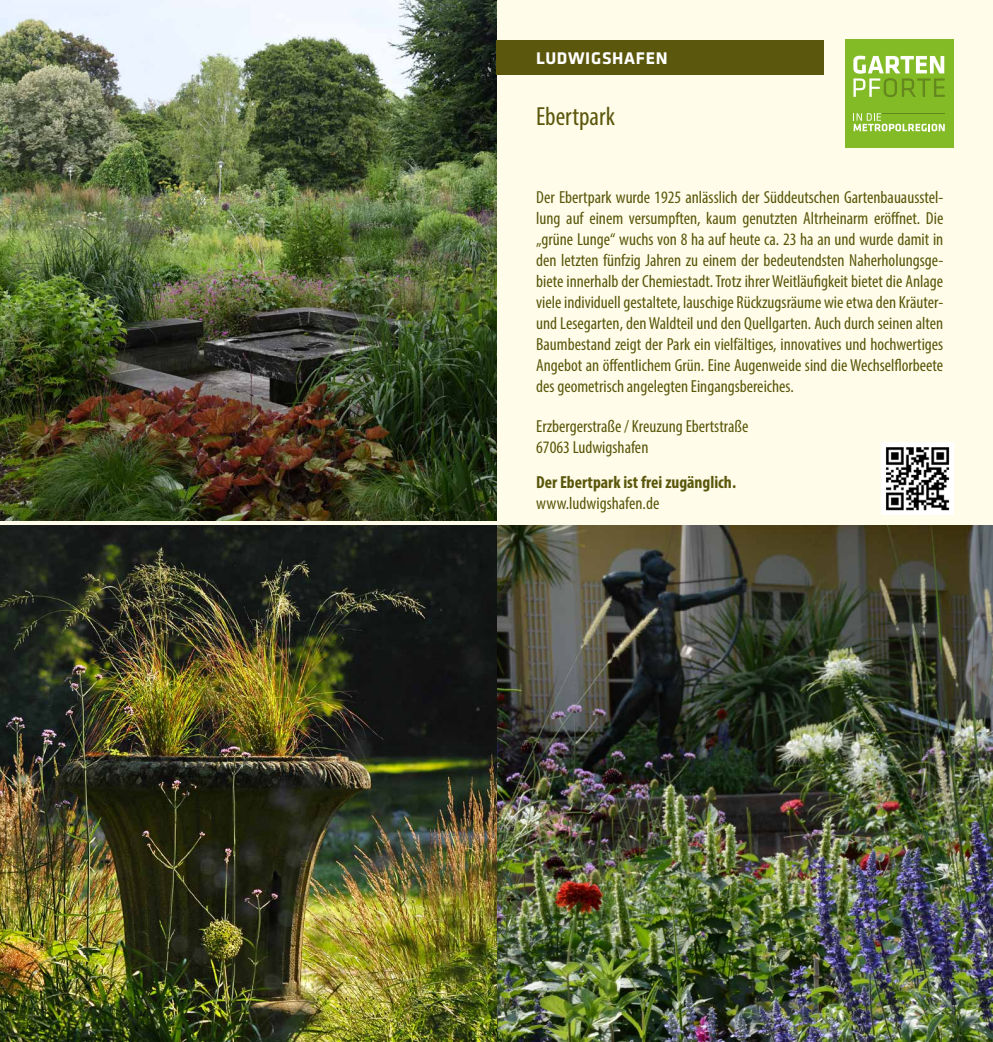
<style>
.page{position:relative;width:993px;height:1042px;background:#fff}
.page>*{position:absolute;margin:0;border:0;box-sizing:border-box;transform-origin:0 0}
.t1{font:condensed 26.25px "Myriad Pro";color:#5b570c}
.t2{font:condensed 17.5px/21px "Myriad Pro";color:#5b570c;text-align:justify}
.t3{font:700 condensed 17.5px "Myriad Pro";color:#5b570c}
.t4{font:700 17.5px "Klavika";letter-spacing:.04em;color:#fff}
</style>
<div class="page">
<div style="left:0;top:0;width:992px;height:1042px;background:#fffdea"></div>
<img style="left:496px;top:526px;width:496px;height:516px">
<img style="left:0;top:0;width:496px;height:521px">
<img style="left:0;top:526px;width:496px;height:516px">
<img style="left:881px;top:442px;width:71px;height:72px">
<div style="left:844px;top:40px;width:108px;height:108px;background:#83bb26"></div>
<svg style="left:853px;top:56px;width:91px;height:41px"></svg>
<svg style="left:853px;top:113px;width:91px;height:18px"></svg>
<hr style="left:882px;top:113px;width:62px;height:1px;background:#64871e">
<div style="left:496px;top:40px;width:327px;height:34px;background:#5b570c"></div>
<p class="t4" style="left:536px;top:48px;width:133px">LUDWIGSHAFEN</p>
<h1 class="t1" style="left:536px;top:100px;width:80px">Ebertpark</h1>
<p class="t2" style="left:536px;top:186px;width:408px">Der Ebertpark wurde 1925 anlässlich der Süddeutschen Gartenbauausstel&shy;lung auf einem versumpften, kaum genutzten Altrheinarm eröffnet. Die „grüne Lunge“ wuchs von 8 ha auf heute ca. 23 ha an und wurde damit in den letzten fünfzig Jahren zu einem der bedeutendsten Naherholungsge&shy;biete innerhalb der Chemiestadt. Trotz ihrer Weitläufigkeit bietet die Anlage viele individuell gestaltete, lauschige Rückzugsräume wie etwa den Kräuter&shy;und Lesegarten, den Waldteil und den Quellgarten. Auch durch seinen alten Baumbestand zeigt der Park ein vielfältiges, innovatives und hochwertiges Angebot an öffentlichem Grün. Eine Augenweide sind die Wechselflorbeete des geometrisch angelegten Eingangsbereiches.</p>
<p class="t2" style="left:536px;top:415px;width:213px">Erzbergerstraße / Kreuzung Ebertstraße<br>67063 Ludwigshafen</p>
<p class="t3" style="left:536px;top:471px;width:201px">Der Ebertpark ist frei zugänglich.</p>
<p class="t2" style="left:536px;top:492px;width:125px">www.ludwigshafen.de</p>
</div>
